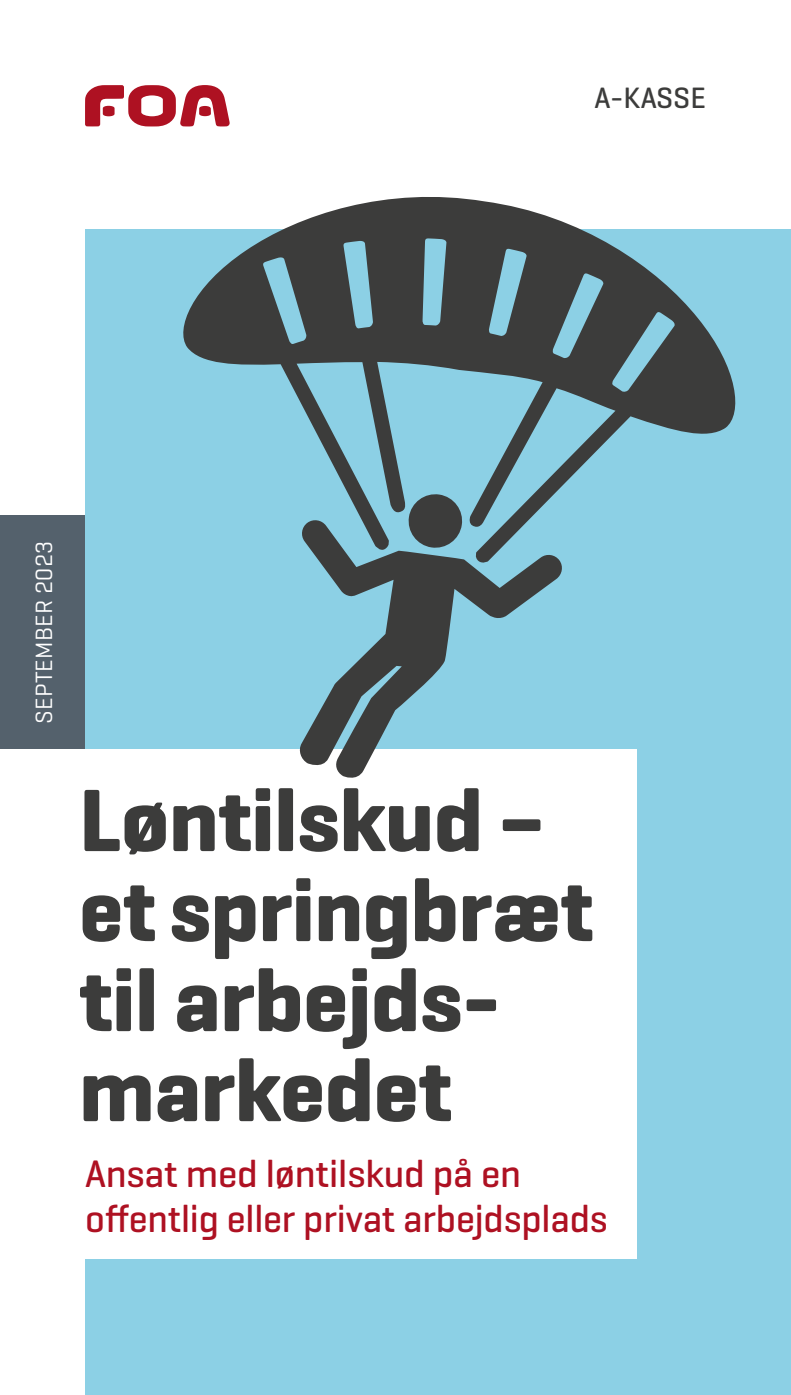
<style>
.page{position:relative;width:791px;height:1395px;background:#fff}
.page>*{position:absolute;margin:0;border:0;box-sizing:border-box;transform-origin:0 0}
.t1{font:700 90px/90px "Geogrotesque";letter-spacing:-.005em;color:#3c3c3b}
.t2{font:500 39px/45px "Geogrotesque";letter-spacing:-.005em;color:#ae1122}
.t3{font:500 30px "Geogrotesque";color:#3c3c3b}
.t4{font:24px "Geogrotesque";letter-spacing:.01em;color:#fff}
</style>
<div class="page">
<div style="left:0;top:515px;width:93px;height:234px;background:#54616c"></div>
<svg style="left:85px;top:85px;width:145px;height:42px"></svg>
<div style="left:85px;top:230px;width:706px;height:1165px;background:#8cd0e5"></div>
<div style="left:0;top:749px;width:637px;height:418px;background:#fff"></div>
<div style="left:0;top:1140px;width:637px;height:118px;background:#fff"></div>
<svg style="left:299px;top:564px;width:263px;height:214px"></svg>
<svg style="left:175px;top:197px;width:568px;height:367px"></svg>
<p class="t3" style="left:594px;top:79px;width:113px">A-KASSE</p>
<p class="t4" style="left:29px;top:724px;width:184px;rotate:-90deg">SEPTEMBER 2023</p>
<h1 class="t1" style="left:79px;top:775px;width:516px">Løntilskud – et springbræt til arbejds&shy;markedet</h1>
<p class="t2" style="left:85px;top:1150px;width:524px">Ansat med løntilskud på en offentlig eller privat arbejdsplads</p>
</div>
